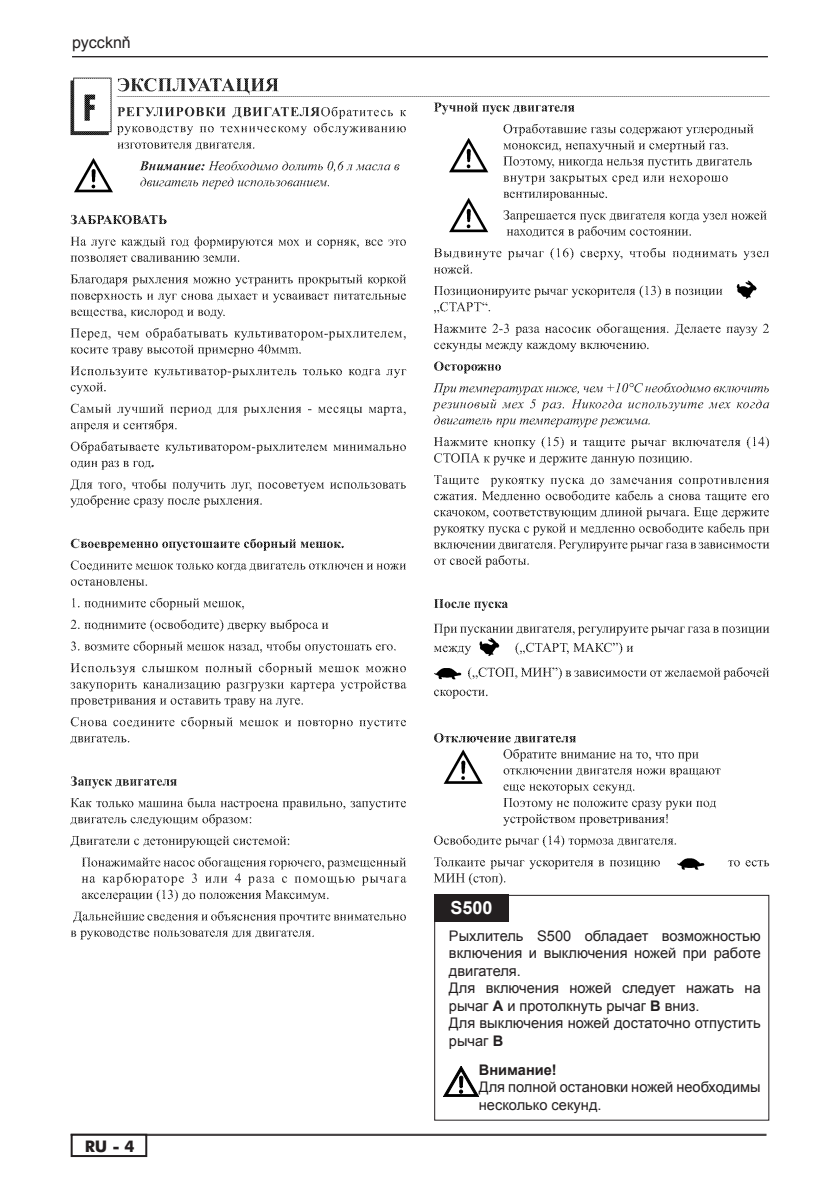
<style>
.page{position:relative;width:840px;height:1191px;background:#fff}
.page>*{position:absolute;margin:0;border:0;box-sizing:border-box;transform-origin:0 0}
.t1{font:700 18px "Arial";color:#fff}
.Corpo_testo{font:16px "Arial";color:#231f20}
.Corpo_testo-2{font:700 16px "Futura BT";color:#231f20}
.t2{font:14.6px/17.6px "Arial";color:#231f20}
.t3{font:700 14.6px "Arial";color:#231f20}
.s1{font-weight:700}
</style>
<div class="page">
<hr style="left:71px;top:1133px;width:695px;height:1px;background:#231f20">
<hr style="left:72px;top:56px;width:695px;height:1px;background:#231f20">
<hr style="left:71px;top:1134px;width:695px;height:1px;background:#231f20">
<img style="left:70px;top:77px;width:700px;height:1010px">
<div style="left:71px;top:1133px;width:76px;height:24px;border:2px solid #231f20"></div>
<div style="left:434px;top:895px;width:334px;height:225px;border:1px solid #231f20"></div>
<svg style="left:443px;top:1066px;width:35px;height:30px"></svg>
<div style="left:434px;top:895px;width:74px;height:27px;background:#231f20"></div>
<p class="Corpo_testo" style="left:72px;top:32px;width:60px">pyccknň</p>
<p class="Corpo_testo-2" style="left:85px;top:1136px;width:51px">RU - 4</p>
<p class="t1" style="left:450px;top:895px;width:44px">S500</p>
<p class="t2" style="left:448px;top:927px;width:313px;text-align:justify">Рыхлитель S500 обладает возможностью включения и выключения ножей при работе двигателя.</p>
<p class="t2" style="left:448px;top:979px;width:313px">Для включения ножей следует нажать на рычаг <span class="s1">A</span> и протолкнуть рычаг <span class="s1">B</span> вниз.</p>
<p class="t2" style="left:448px;top:1014px;width:313px">Для выключения ножей достаточно отпустить рычаг <span class="s1">B</span></p>
<p class="t3" style="left:478px;top:1059px;width:79px">Внимание!</p>
<p class="t2" style="left:478px;top:1078px;width:283px">Для полной остановки ножей необходимы несколько секунд.</p>
</div>
